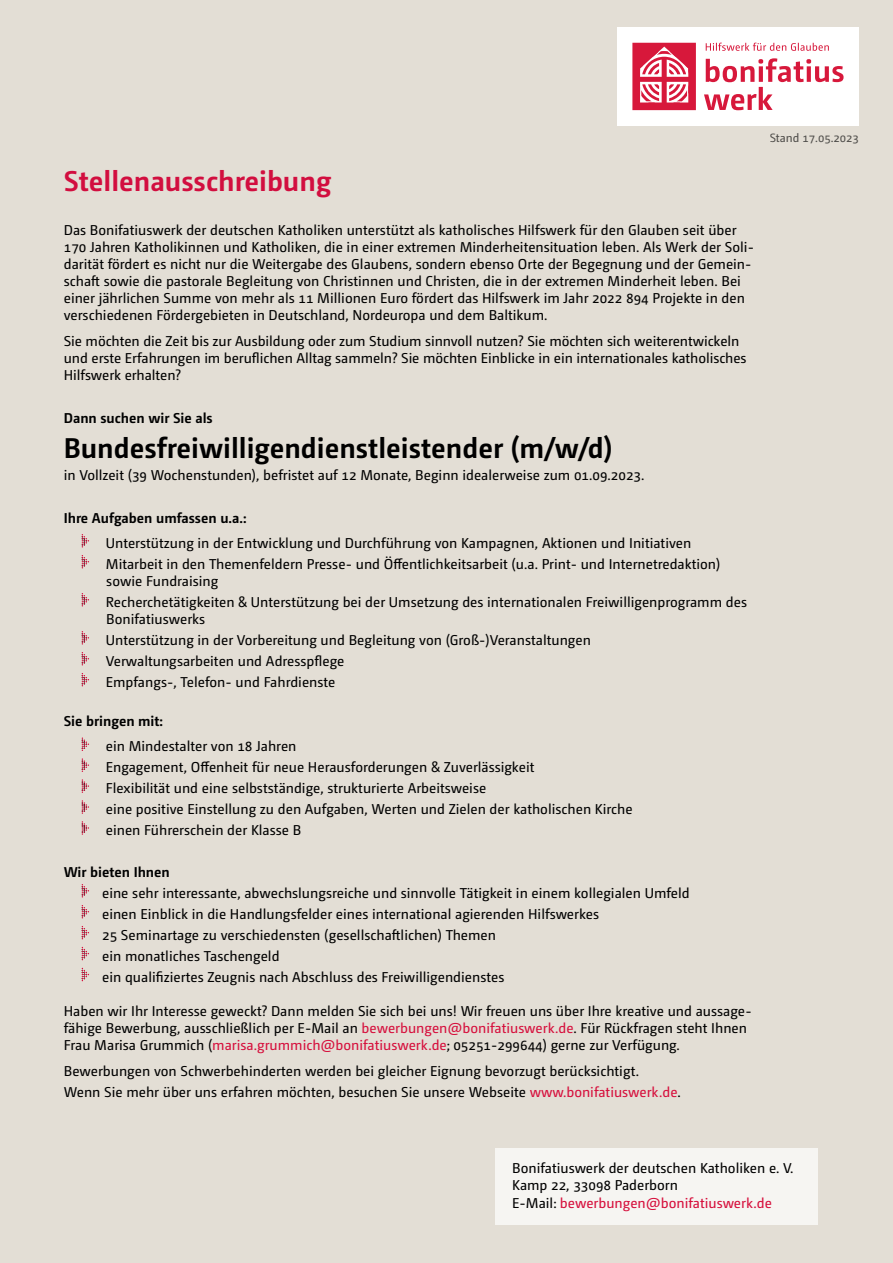
<style>
.page{position:relative;width:893px;height:1263px;background:#e3ded5}
.page>*{position:absolute;margin:0;border:0;box-sizing:border-box;transform-origin:0 0}
.t1{font:700 28.5px "Camingo Dos Pro";color:#000}
.t2{font:700 28.5px "Camingo Dos Pro";color:#d20e3f}
.t3{font:14.25px/21px "Camingo Dos Pro";color:#000}
.t4{font:700 14.25px "Camingo Dos Pro";color:#000}
.t5{font:12px "Camingo Dos Pro";color:#000}
.s1{color:#d60f3c}
</style>
<div class="page">
<div style="left:495px;top:1148px;width:322px;height:77px;background:#f6f5f2"></div>
<svg style="left:81px;top:534px;width:8px;height:13px"></svg>
<svg style="left:81px;top:555px;width:8px;height:13px"></svg>
<svg style="left:81px;top:593px;width:8px;height:13px"></svg>
<svg style="left:81px;top:631px;width:8px;height:13px"></svg>
<svg style="left:81px;top:652px;width:8px;height:13px"></svg>
<svg style="left:81px;top:673px;width:8px;height:13px"></svg>
<svg style="left:81px;top:737px;width:8px;height:14px"></svg>
<svg style="left:81px;top:758px;width:8px;height:14px"></svg>
<svg style="left:81px;top:779px;width:8px;height:14px"></svg>
<svg style="left:81px;top:800px;width:8px;height:14px"></svg>
<svg style="left:81px;top:821px;width:8px;height:14px"></svg>
<svg style="left:81px;top:884px;width:8px;height:13px"></svg>
<svg style="left:81px;top:905px;width:8px;height:13px"></svg>
<svg style="left:81px;top:926px;width:8px;height:13px"></svg>
<svg style="left:81px;top:946px;width:8px;height:14px"></svg>
<svg style="left:81px;top:967px;width:8px;height:14px"></svg>
<div style="left:617px;top:27px;width:242px;height:99px;background:#fff"></div>
<svg style="left:704px;top:58px;width:140px;height:52px"></svg>
<svg style="left:706px;top:43px;width:123px;height:8px"></svg>
<svg style="left:632px;top:43px;width:64px;height:67px"></svg>
<h1 class="t2" style="left:64px;top:164px;width:269px">Stellenausschreibung</h1>
<p class="t3" style="left:64px;top:221px;width:692px;line-height:17.1px">Das Bonifatiuswerk der deutschen Katholiken unterstützt als katholisches Hilfswerk für den Glauben seit über 170 Jahren Katholikinnen und Katholiken, die in einer extremen Minderheitensituation leben. Als Werk der Soli&shy;darität fördert es nicht nur die Weitergabe des Glaubens, sondern ebenso Orte der Begegnung und der Gemein&shy;schaft sowie die pastorale Begleitung von Christinnen und Christen, die in der extremen Minderheit leben. Bei einer jährlichen Summe von mehr als 11 Millionen Euro fördert das Hilfswerk im Jahr 2022 894 Projekte in den verschiedenen Fördergebieten in Deutschland, Nordeuropa und dem Baltikum.</p>
<p class="t3" style="left:64px;top:332px;width:684px;line-height:17.1px">Sie möchten die Zeit bis zur Ausbildung oder zum Studium sinnvoll nutzen? Sie möchten sich weiterentwickeln und erste Erfahrungen im beruflichen Alltag sammeln? Sie möchten Einblicke in ein internationales katholisches<br>Hilfswerk erhalten?</p>
<p class="t4" style="left:64px;top:410px;width:150px">Dann suchen wir Sie als</p>
<h1 class="t1" style="left:64px;top:430px;width:550px">Bundesfreiwilligendienstleistender (m/w/d)</h1>
<p class="t3" style="left:64px;top:464px;width:582px">in Vollzeit (39 Wochenstunden), befristet auf 12 Monate, Beginn idealerweise zum 01.09.2023.</p>
<p class="t4" style="left:64px;top:509px;width:184px">Ihre Aufgaben umfassen u.a.:</p>
<p class="t3" style="left:106px;top:532px;width:616px">Unterstützung in der Entwicklung und Durchführung von Kampagnen, Aktionen und Initiativen<br>Mitarbeit in den Themenfeldern Presse- und Öffentlichkeitsarbeit (u.a. Print- und Internetredaktion)</p>
<p class="t3" style="left:106px;top:570px;width:643px">sowie Fundraising<br>Recherchetätigkeiten &amp; Unterstützung bei der Umsetzung des internationalen Freiwilligenprogramm des</p>
<p class="t3" style="left:106px;top:608px;width:487px">Bonifatiuswerks<br>Unterstützung in der Vorbereitung und Begleitung von (Groß-)Veranstaltungen Verwaltungsarbeiten und Adresspflege<br>Empfangs-, Telefon- und Fahrdienste</p>
<p class="t4" style="left:64px;top:712px;width:100px">Sie bringen mit:</p>
<p class="t3" style="left:106px;top:736px;width:528px">ein Mindestalter von 18 Jahren<br>Engagement, Offenheit für neue Herausforderungen &amp; Zuverlässigkeit<br>Flexibilität und eine selbstständige, strukturierte Arbeitsweise<br>eine positive Einstellung zu den Aufgaben, Werten und Zielen der katholischen Kirche einen Führerschein der Klasse B</p>
<p class="t4" style="left:64px;top:863px;width:107px">Wir bieten Ihnen</p>
<p class="t3" style="left:102px;top:882px;width:589px">eine sehr interessante, abwechslungsreiche und sinnvolle Tätigkeit in einem kollegialen Umfeld einen Einblick in die Handlungsfelder eines international agierenden Hilfswerkes<br>25 Seminartage zu verschiedensten (gesellschaftlichen) Themen<br>ein monatliches Taschengeld<br>ein qualifiziertes Zeugnis nach Abschluss des Freiwilligendienstes</p>
<p class="t3" style="left:64px;top:1002px;width:689px;line-height:17.1px">Haben wir Ihr Interesse geweckt? Dann melden Sie sich bei uns! Wir freuen uns über Ihre kreative und aussage&shy;fähige Bewerbung, ausschließlich per E-Mail an <span class="s1">bewerbungen@bonifatiuswerk.de</span>. Für Rückfragen steht Ihnen<br>Frau Marisa Grummich (<span class="s1">marisa.grummich@bonifatiuswerk.de</span>; 05251-299644) gerne zur Verfügung.</p>
<p class="t3" style="left:64px;top:1060px;width:619px">Bewerbungen von Schwerbehinderten werden bei gleicher Eignung bevorzugt berücksichtigt.<br>Wenn Sie mehr über uns erfahren möchten, besuchen Sie unsere Webseite <span class="s1">www.bonifatiuswerk.de</span>.</p>
<p class="t5" style="left:769px;top:131px;width:91px">Stand 17.05.2023</p>
<p class="t3" style="left:512px;top:1160px;width:283px;line-height:17.1px">Bonifatiuswerk der deutschen Katholiken e. V.<br>Kamp 22, 33098 Paderborn<br>E-Mail: <span class="s1">bewerbungen@bonifatiuswerk.de</span></p>
</div>
